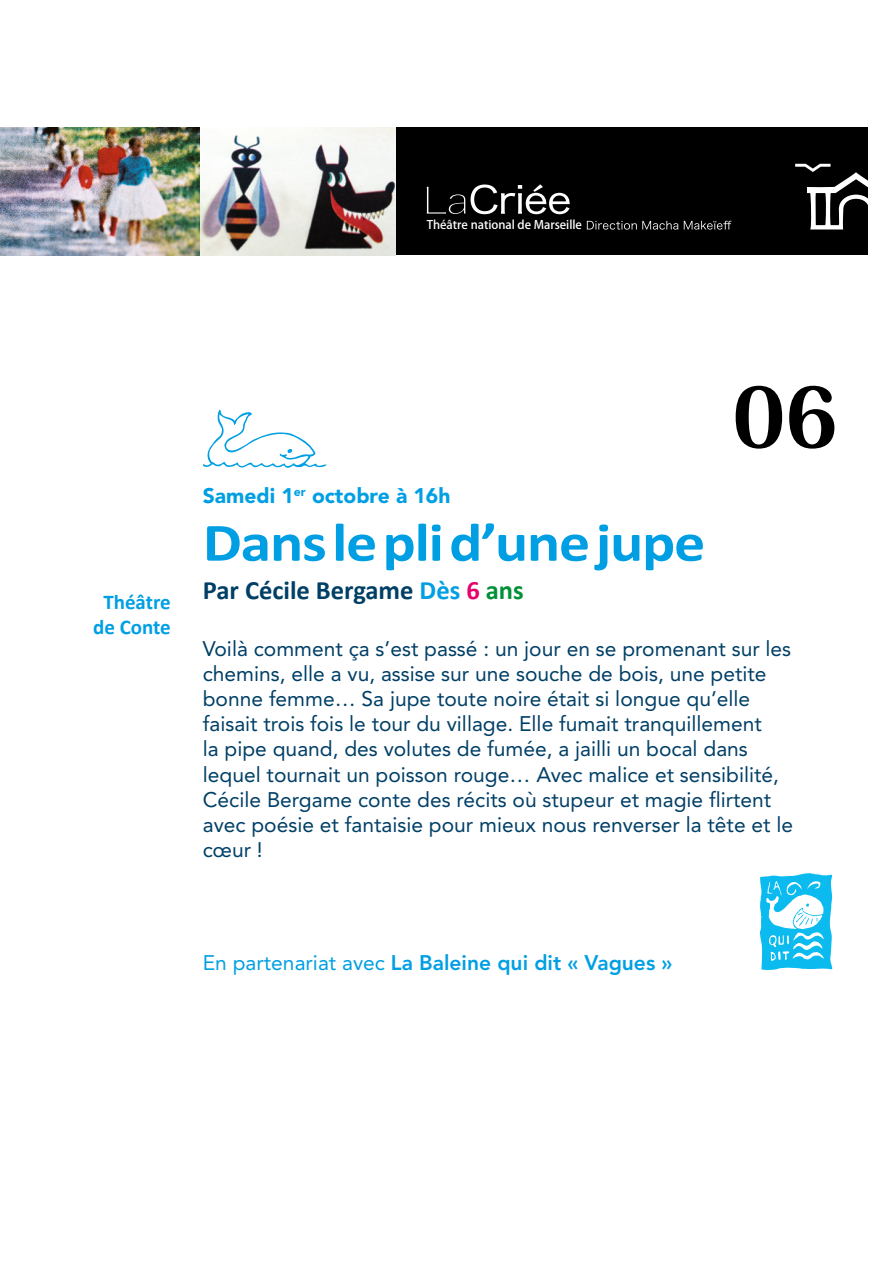
<style>
.page{position:relative;width:893px;height:1263px;background:#fff}
.page>*{position:absolute;margin:0;border:0;box-sizing:border-box;transform-origin:0 0}
.t1{font:800 82.5px "Koz Min Pro";color:#000}
.t2{font:700 54.6px "Calibri";letter-spacing:-.02em;color:#009fe3;scale:1.14 1}
.t3{font:700 26.55px "Calibri";color:#003f66}
.t4{font:21px/25.2px "Avenir LT Std";color:#003f66}
.t5{font:800 21px "Avenir LT Std";color:#009fe3}
.t6{font:900 21px "Avenir LT Std";color:#009fe3}
.t7{font:700 21px/25.2px "Calibri";color:#009fe3;text-align:center}
.t8{font:500 11.85px "Koz Go Pro";color:#fff}
.s1{color:#009fe3}
.s2{color:#e6006c}
.s3{color:#009038}
.s4{font-weight:400}
</style>
<div class="page">
<svg style="left:760px;top:873px;width:72px;height:97px"></svg>
<svg style="left:203px;top:410px;width:123px;height:58px"></svg>
<div style="left:0;top:128px;width:867px;height:127px;background:#000"></div>
<svg style="left:587px;top:221px;width:91px;height:9px"></svg>
<svg style="left:684px;top:221px;width:47px;height:9px"></svg>
<svg style="left:427px;top:187px;width:38px;height:27px"></svg>
<svg style="left:471px;top:184px;width:99px;height:30px"></svg>
<svg style="left:795px;top:164px;width:73px;height:65px"></svg>
<img style="left:0;top:128px;width:395px;height:127px">
<p class="t8" style="left:427px;top:217px;width:157px">Théâtre national de Marseille</p>
<p class="t7" style="left:93px;top:588px;width:79px">Théâtre de Conte</p>
<h1 class="t1" style="left:732px;top:356px;width:107px">06</h1>
<p class="t6" style="left:203px;top:483px;width:249px">Samedi 1<sup>er</sup> octobre à 16h</p>
<h2 class="t2" style="left:203px;top:509px;width:442px">Dansleplid’unejupe</h2>
<p class="t3" style="left:203px;top:573px;width:322px">Par Cécile Bergame <span class="s1">Dès</span> <span class="s2">6</span> <span class="s3">ans</span></p>
<p class="t4" style="left:203px;top:636px;width:592px">Voilà comment ça s’est passé : un jour en se promenant sur les chemins, elle a vu, assise sur une souche de bois, une petite bonne femme… Sa jupe toute noire était si longue qu’elle faisait trois fois le tour du village. Elle fumait tranquillement<br>la pipe quand, des volutes de fumée, a jailli un bocal dans lequel tournait un poisson rouge… Avec malice et sensibilité, Cécile Bergame conte des récits où stupeur et magie flirtent avec poésie et fantaisie pour mieux nous renverser la tête et le cœur !</p>
<p class="t5" style="left:203px;top:951px;width:471px"><span class="s4">En partenariat avec</span> La Baleine qui dit « Vagues »</p>
</div>
